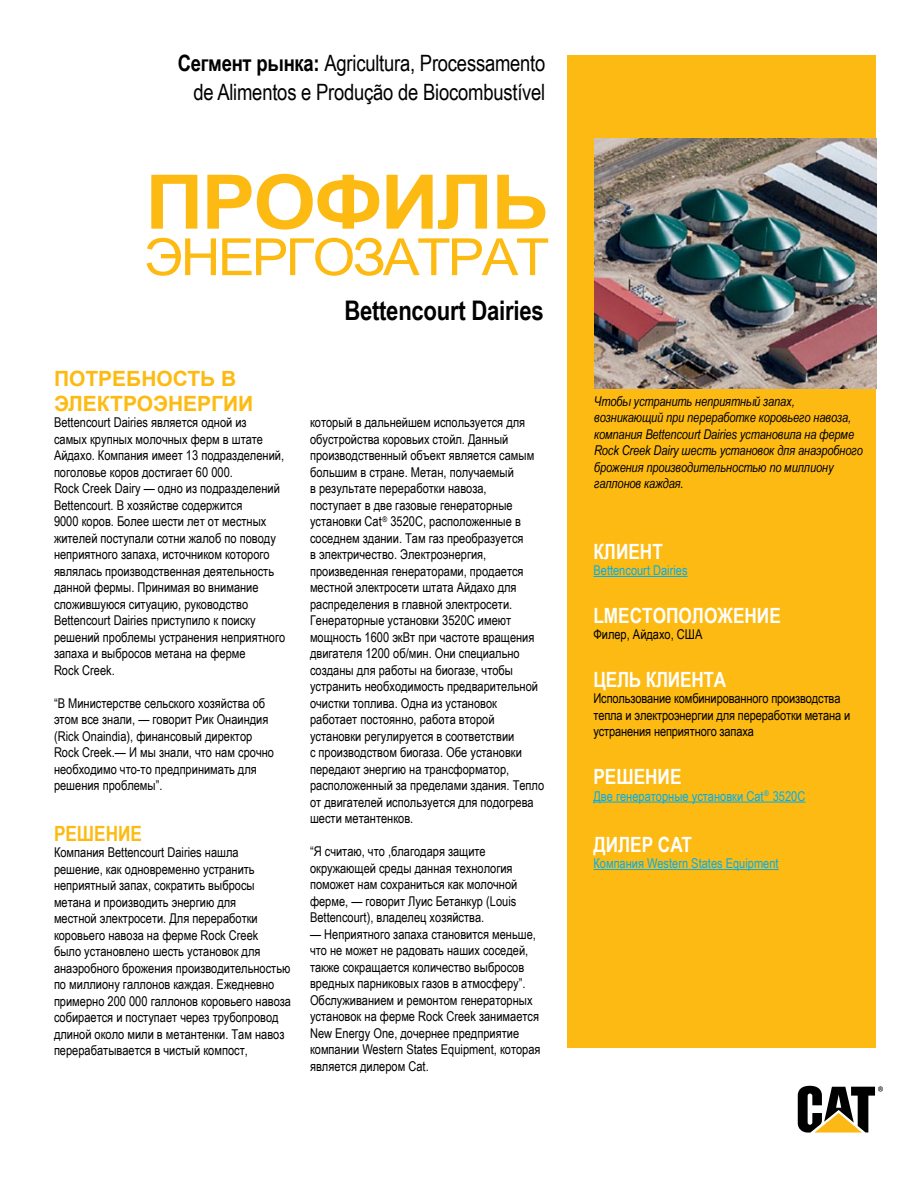
<style>
.page{position:relative;width:918px;height:1188px;background:#fff}
.page>*{position:absolute;margin:0;border:0;box-sizing:border-box;transform-origin:0 0}
.t1{font:700 75.3px "Arial Narrow";letter-spacing:-.02em;color:#fdba12;scale:1.3 1}
.t2{font:51.3px "Arial Narrow";letter-spacing:-.04em;color:#fdba12;scale:1.3 1}
.t3{font:700 27px "Arial Narrow";letter-spacing:-.01em;color:#000}
.t4{font:22.5px/29.4px "Arial Narrow";letter-spacing:-.01em;color:#000;text-align:right}
.t5{font:700 21px "Arial Narrow";color:#fff}
.t6{font:700 21px/25.2px "Arial";color:#fdba12}
.t7{font:700 21px "Arial Narrow";color:#fdba12}
.t8{font:13.5px/16.5px "Arial Narrow";color:#000}
.t9{font:italic 13.5px/16.5px "Arial Narrow";letter-spacing:-.01em;color:#000}
.t10{font:13.5px "Arial Narrow";color:#00aeef}
.t11{font:7.8px "Arial Narrow";color:#00aeef}
.s1{font-weight:700}
</style>
<div class="page">
<div style="left:567px;top:55px;width:309px;height:993px;background:#fdba12"></div>
<hr style="left:593px;top:576px;width:95px;height:1px;background:#00aeef">
<hr style="left:593px;top:802px;width:212px;height:1px;background:#00aeef">
<hr style="left:593px;top:869px;width:186px;height:1px;background:#00aeef">
<img style="left:594px;top:138px;width:282px;height:251px">
<svg style="left:798px;top:1086px;width:85px;height:47px"></svg>
<h3 class="t4" style="left:178px;top:47px;width:369px"><span class="s1">Сегмент рынка:</span> Agricultura, Processamento de Alimentos e Produção de Biocombustível</h3>
<h1 class="t1" style="left:145px;top:145px;width:312px">ПРОФИЛЬ</h1>
<h2 class="t2" style="left:144px;top:219px;width:313px">ЭНЕРГОЗАТРАТ</h2>
<h3 class="t3" style="left:344px;top:290px;width:201px">Bettencourt Dairies</h3>
<h3 class="t6" style="left:54px;top:366px;width:201px">ПОТРЕБНОСТЬ В<br>ЭЛЕКТРОЭНЕРГИИ</h3>
<p class="t8" style="left:54px;top:414px;width:233px">Bettencourt Dairies является одной из<br>самых крупных молочных ферм в штате Айдахо. Компания имеет 13 подразделений, поголовье коров достигает 60 000.<br>Rock Creek Dairy — одно из подразделений Bettencourt. В хозяйстве содержится<br>9000 коров. Более шести лет от местных жителей поступали сотни жалоб по поводу неприятного запаха, источником которого являлась производственная деятельность данной фермы. Принимая во внимание сложившуюся ситуацию, руководство Bettencourt Dairies приступило к поиску решений проблемы устранения неприятного запаха и выбросов метана на ферме<br>Rock Creek.</p>
<p class="t8" style="left:54px;top:694px;width:222px">“В Министерстве сельского хозяйства об этом все знали, — говорит Рик Онаиндия (Rick Onaindia), финансовый директор Rock Creek.— И мы знали, что нам срочно необходимо что-то предпринимать для решения проблемы”.</p>
<h3 class="t7" style="left:54px;top:818px;width:90px">РЕШЕНИЕ</h3>
<p class="t8" style="left:54px;top:844px;width:239px">Компания Bettencourt Dairies нашла<br>решение, как одновременно устранить неприятный запах, сократить выбросы метана и производить энергию для<br>местной электросети. Для переработки коровьего навоза на ферме Rock Creek<br>было установлено шесть установок для анаэробного брожения производительностью по миллиону галлонов каждая. Ежедневно примерно 200 000 галлонов коровьего навоза собирается и поступает через трубопровод длиной около мили в метантенки. Там навоз перерабатывается в чистый компост,</p>
<p class="t8" style="left:310px;top:414px;width:236px">который в дальнейшем используется для обустройства коровьих стойл. Данный производственный объект является самым большим в стране. Метан, получаемый<br>в результате переработки навоза,<br>поступает в две газовые генераторные установки Cat<sup>®</sup> 3520C, расположенные в соседнем здании. Там газ преобразуется<br>в электричество. Электроэнергия, произведенная генераторами, продается местной электросети штата Айдахо для распределения в главной электросети.<br>Генераторные установки 3520C имеют мощность 1600 экВт при частоте вращения двигателя 1200 об/мин. Они специально созданы для работы на биогазе, чтобы устранить необходимость предварительной очистки топлива. Одна из установок работает постоянно, работа второй установки регулируется в соответствии<br>с производством биогаза. Обе установки передают энергию на трансформатор, расположенный за пределами здания. Тепло от двигателей используется для подогрева шести метантенков.</p>
<p class="t8" style="left:310px;top:843px;width:209px">“Я считаю, что ,благодаря защите окружающей среды данная технология поможет нам сохраниться как молочной ферме, — говорит Луис Бетанкур (Louis Bettencourt), владелец хозяйства.</p>
<p class="t8" style="left:310px;top:925px;width:232px">— Неприятного запаха становится меньше, что не может не радовать наших соседей, также сокращается количество выбросов вредных парниковых газов в атмосферу”.<br>Обслуживанием и ремонтом генераторных установок на ферме Rock Creek занимается New Energy One, дочернее предприятие компании Western States Equipment, которая является дилером Cat.</p>
<p class="t9" style="left:594px;top:392px;width:270px">Чтобы устранить неприятный запах, возникающий при переработке коровьего навоза, компания Bettencourt Dairies установила на ферме Rock Creek Dairy шесть установок для анаэробного брожения производительностью по миллиону галлонов каждая.</p>
<h3 class="t5" style="left:593px;top:535px;width:24px">Клиен</h3>
<h3 class="t5" style="left:652px;top:535px;width:12px">т</h3>
<p class="t10" style="left:593px;top:560px;width:96px">Bettencourt Dairies</p>
<h3 class="t5" style="left:593px;top:599px;width:73px">LМестополо</h3>
<h3 class="t5" style="left:717px;top:599px;width:28px">жение</h3>
<p class="t8" style="left:593px;top:626px;width:111px">Филер, Айдахо, США</p>
<h3 class="t5" style="left:593px;top:664px;width:25px">Цель</h3>
<h3 class="t5" style="left:646px;top:664px;width:13px">клиен</h3>
<h3 class="t5" style="left:704px;top:664px;width:24px">та</h3>
<p class="t8" style="left:593px;top:690px;width:258px">Использование комбинированного производства тепла и электроэнергии для переработки метана и устранения неприятного запаха</p>
<h3 class="t5" style="left:593px;top:761px;width:25px">Решение</h3>
<p class="t10" style="left:593px;top:786px;width:213px">Две генераторные установки Cat 3520C</p>
<h3 class="t5" style="left:593px;top:828px;width:25px">Дилер</h3>
<h3 class="t5" style="left:658px;top:828px;width:36px">Cat</h3>
<p class="t10" style="left:593px;top:853px;width:187px">Компания Western States Equipment</p>
<p class="t11" style="left:764px;top:787px;width:6px">®</p>
</div>
